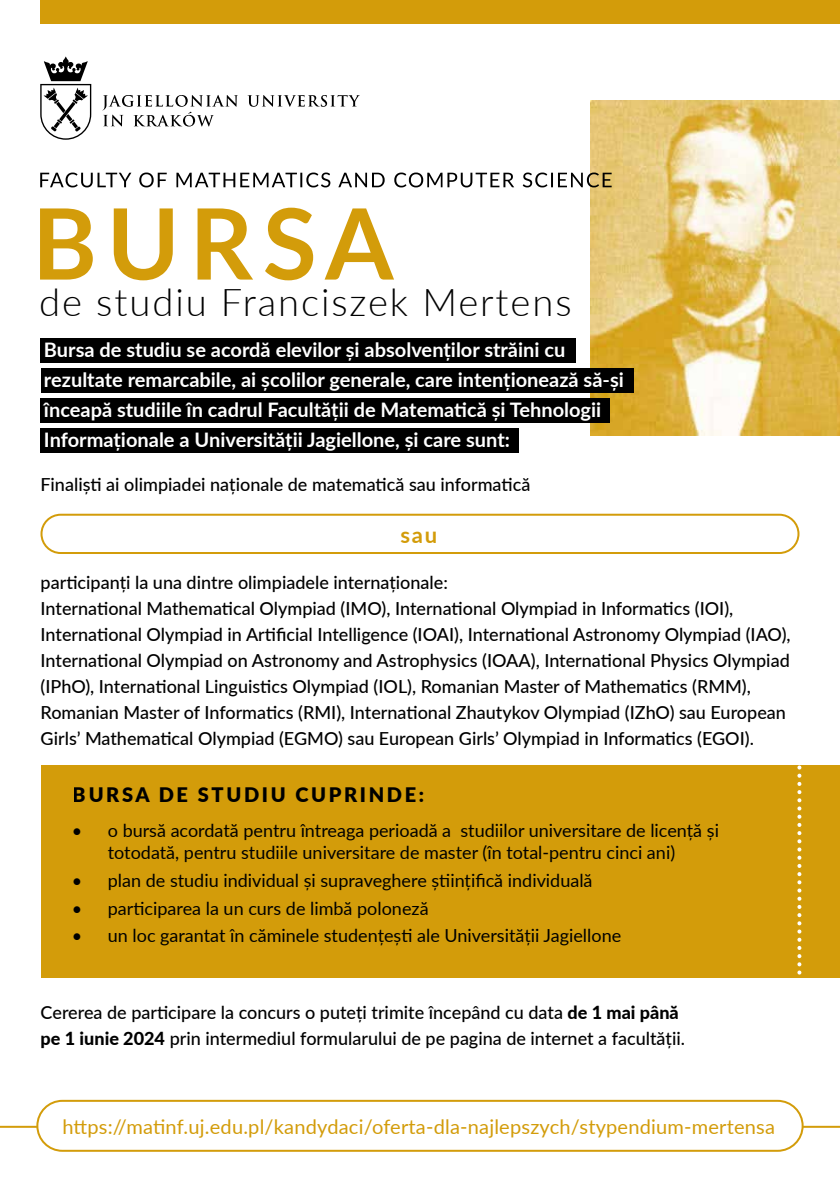
<style>
.page{position:relative;width:840px;height:1191px;background:#fff}
.page>*{position:absolute;margin:0;border:0;box-sizing:border-box;transform-origin:0 0}
.t1{font:700 98.4px "Lato";letter-spacing:.1em;color:#d39c0a}
.t2{font:300 38.2px "Lato";letter-spacing:.05em;color:#000}
.t3{font:700 22px "Lato";color:#d39c0a}
.t4{font:700 20px/30px "Lato";color:#fff}
.t5{font:20px "Lato";letter-spacing:.01em;color:#d39c0a}
.t6{font:900 20px "Lato";letter-spacing:.13em;color:#000}
.t7{font:500 18px/26px "Lato";color:#000}
.t8{font:18px/22px "Lato";color:#000;text-align:center}
.s1{font-weight:800}
</style>
<div class="page">
<img style="left:590px;top:101px;width:249px;height:334px">
<div style="left:41px;top:0;width:798px;height:23px;background:#d39c0a"></div>
<div style="left:41px;top:765px;width:798px;height:213px;background:#d39c0a"></div>
<div style="left:40px;top:514px;width:759px;height:40px;border:2px solid #d39c0a;border-radius:19px"></div>
<svg style="left:797px;top:765px;width:4px;height:210px"></svg>
<hr style="left:0;top:1125px;width:839px;height:2px;background:#d39c0a">
<div style="left:37px;top:1100px;width:765px;height:50px;background:#fff;border-radius:25px"></div>
<div style="left:36px;top:1099px;width:767px;height:52px;border:2px solid #d39c0a;border-radius:25px"></div>
<svg style="left:40px;top:57px;width:51px;height:83px"></svg>
<svg style="left:102px;top:95px;width:136px;height:31px"></svg>
<svg style="left:247px;top:95px;width:113px;height:12px"></svg>
<svg style="left:40px;top:172px;width:571px;height:15px"></svg>
<div style="left:41px;top:338px;width:534px;height:24px;background:#000"></div>
<div style="left:41px;top:368px;width:592px;height:24px;background:#000"></div>
<div style="left:41px;top:428px;width:477px;height:25px;background:#000"></div>
<div style="left:41px;top:399px;width:568px;height:24px;background:#000"></div>
<h1 class="t1" style="left:32px;top:171px;width:362px">BURSA</h1>
<h2 class="t2" style="left:39px;top:276px;width:533px">de studiu Franciszek Mertens</h2>
<p class="t4" style="left:44px;top:334px;width:581px">Bursa de studiu se acordă elevilor și absolvenților străini cu rezultate remarcabile, ai școlilor generale, care intenționează să-și înceapă studiile în cadrul Facultății de Matematică și Tehnologii Informaționale a Universității Jagiellone, și care sunt:</p>
<p class="t7" style="left:40px;top:471px;width:491px">Finaliști ai olimpiadei naționale de matematică sau informatică</p>
<p class="t3" style="left:400px;top:518px;width:38px">sau</p>
<p class="t7" style="left:41px;top:569px;width:751px">participanți la una dintre olimpiadele internaționale:<br>International Mathematical Olympiad (IMO), International Olympiad in Informatics (IOI), International Olympiad in Artificial Intelligence (IOAI), International Astronomy Olympiad (IAO), International Olympiad on Astronomy and Astrophysics (IOAA), International Physics Olympiad (IPhO), International Linguistics Olympiad (IOL), Romanian Master of Mathematics (RMM), Romanian Master of Informatics (RMI), International Zhautykov Olympiad (IZhO) sau European Girls’ Mathematical Olympiad (EGMO) sau European Girls’ Olympiad in Informatics (EGOI).</p>
<p class="t6" style="left:73px;top:779px;width:353px">BURSA DE STUDIU CUPRINDE:</p>
<p class="t8" style="left:72px;top:819px;width:648px">• o bursă acordată pentru întreaga perioadă a studiilor universitare de licență și totodată, pentru studiile universitare de master (în total-pentru cinci ani)</p>
<p class="t8" style="left:72px;top:868px;width:522px">• plan de studiu individual și supraveghere științifică individuală</p>
<p class="t8" style="left:72px;top:896px;width:358px">• participarea la un curs de limbă poloneză</p>
<p class="t8" style="left:72px;top:924px;width:550px">• un loc garantat în căminele studențești ale Universității Jagiellone</p>
<p class="t7" style="left:41px;top:998px;width:645px">Cererea de participare la concurs o puteți trimite începând cu data <span class="s1">de 1 mai până pe 1 iunie 2024</span> prin intermediul formularului de pe pagina de internet a facultății.</p>
<p class="t5" style="left:62px;top:1112px;width:713px">https://matinf.uj.edu.pl/kandydaci/oferta-dla-najlepszych/stypendium-mertensa</p>
</div>
